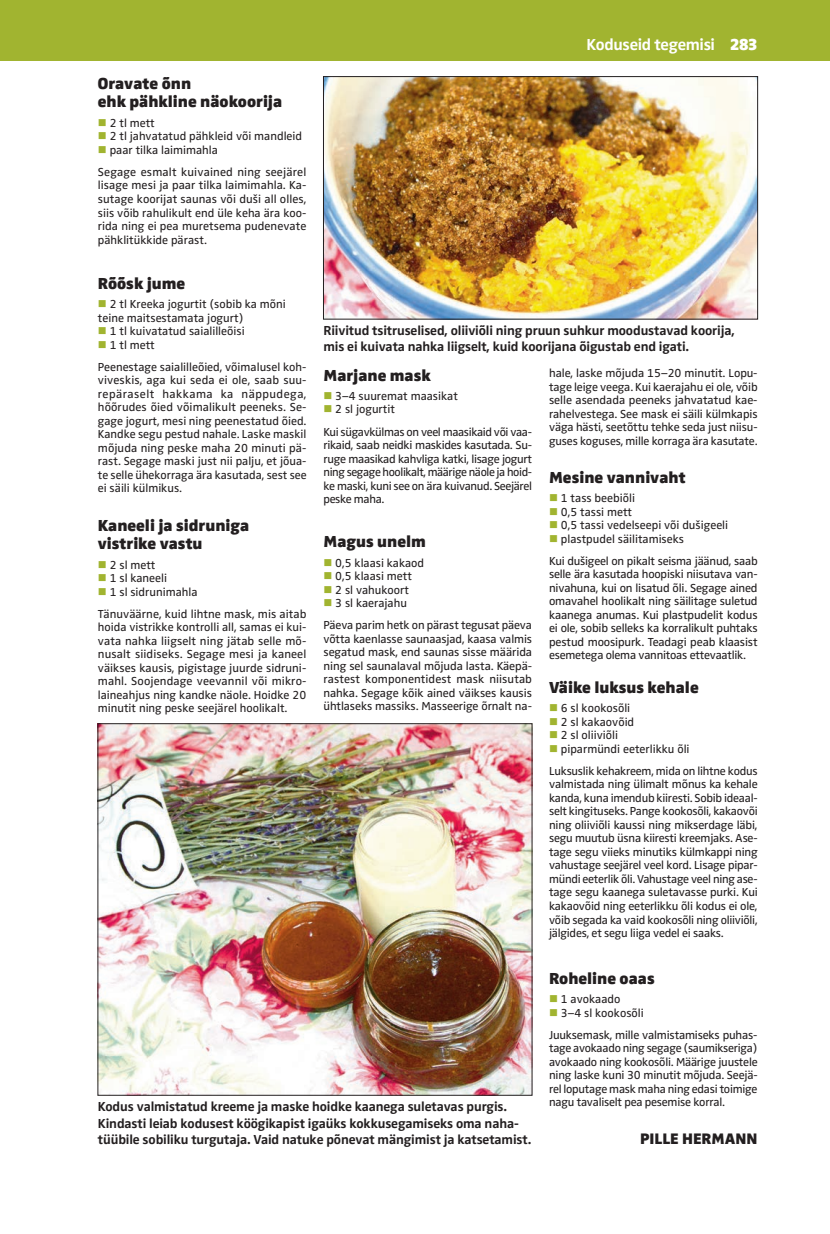
<style>
.page{position:relative;width:830px;height:1234px;background:#fff}
.page>*{position:absolute;margin:0;border:0;box-sizing:border-box;transform-origin:0 0}
.t1{font:900 16.5px/18px "Zwo Pro";color:#231f20}
.t2{font:700 16.5px "Zwo Pro";letter-spacing:-.02em;color:#fff}
.t3{font:900 15.75px "Zwo Pro";color:#231f20}
.t4{font:700 13.5px/16.2px "Zwo Pro";letter-spacing:-.01em;color:#231f20}
.t5{font:12px/13.5px "Zwo Pro";color:#231f20;text-align:justify}
.t6{font:12px/22px "Zwo Pro";letter-spacing:-.02em;color:#231f20}
.t7{font:12px/22px "Zwo Pro";letter-spacing:-.03em;color:#231f20}
.s1{font-weight:900}
.s2{color:#a1b430}
</style>
<div class="page">
<div style="left:0;top:0;width:829px;height:60px;background:#a1b430"></div>
<img style="left:325px;top:78px;width:430px;height:239px">
<div style="left:323px;top:76px;width:434px;height:243px;border:1px solid #231f20"></div>
<img style="left:100px;top:725px;width:430px;height:368px">
<p class="t2" style="left:586px;top:35px;width:172px">Koduseid tegemisi <span class="s1">283</span></p>
<p class="t1" style="left:98px;top:75px;width:186px">Oravate õnn<br>ehk pähkline näokoorija</p>
<p class="t5" style="left:98px;top:116px;width:58px"><span class="s2">■</span> 2 tl mett</p>
<p class="t5" style="left:98px;top:130px;width:206px"><span class="s2">■</span> 2 tl jahvatatud pähkleid või mandleid</p>
<p class="t5" style="left:98px;top:139px;width:210px;line-height:22px"><span class="s2">■</span> paar tilka laimimahla<br>Segage esmalt kuivained ning seejärel</p>
<p class="t5" style="left:98px;top:179px;width:210px">lisage mesi ja paar tilka laimimahla. Ka&shy;sutage koorijat saunas või duši all olles, siis võib rahulikult end üle keha ära koo&shy;rida ning ei pea muretsema pudenevate pähklitükkide pärast.</p>
<p class="t1" style="left:98px;top:274px;width:89px">Rõõsk jume</p>
<p class="t5" style="left:98px;top:297px;width:189px"><span class="s2">■</span> 2 tl Kreeka jogurtit (sobib ka mõni teine maitsestamata jogurt)</p>
<p class="t5" style="left:98px;top:324px;width:148px"><span class="s2">■</span> 1 tl kuivatatud saialilleõisi</p>
<p class="t5" style="left:98px;top:334px;width:210px;line-height:22px"><span class="s2">■</span> 1 tl mett<br>Peenestage saialilleõied, võimalusel koh-</p>
<p class="t5" style="left:98px;top:373px;width:210px">viveskis, aga kui seda ei ole, saab suu&shy;repäraselt hakkama ka näppudega, hõõrudes õied võimalikult peeneks. Se&shy;gage jogurt, mesi ning peenestatud õied.<br>Kandke segu pestud nahale. Laske maskil mõjuda ning peske maha 20 minuti pä&shy;rast. Segage maski just nii palju, et jõua&shy;te selle ühekorraga ära kasutada, sest see ei säili külmikus.</p>
<p class="t1" style="left:98px;top:516px;width:153px">Kaneeli ja sidruniga vistrike vastu</p>
<p class="t5" style="left:98px;top:558px;width:59px"><span class="s2">■</span> 2 sl mett</p>
<p class="t5" style="left:98px;top:571px;width:71px"><span class="s2">■</span> 1 sl kaneeli</p>
<p class="t5" style="left:98px;top:580px;width:210px;line-height:22px"><span class="s2">■</span> 1 sl sidrunimahla<br>Tänuväärne, kuid lihtne mask, mis aitab</p>
<p class="t5" style="left:98px;top:620px;width:210px">hoida vistrikke kontrolli all, samas ei kui&shy;vata nahka liigselt ning jätab selle mõ&shy;nusalt siidiseks. Segage mesi ja kaneel väikses kausis, pigistage juurde sidruni&shy;mahl. Soojendage veevannil või mikro&shy;laineahjus ning kandke näole. Hoidke 20 minutit ning peske seejärel hoolikalt.</p>
<p class="t4" style="left:323px;top:323px;width:412px">Riivitud tsitruselised, oliiviõli ning pruun suhkur moodustavad koorija, mis ei kuivata nahka liigselt, kuid koorijana õigustab end igati.</p>
<p class="t5" style="left:549px;top:366px;width:210px">hale, laske mõjuda 15–20 minutit. Lopu&shy;tage leige veega. Kui kaerajahu ei ole, võib selle asendada peeneks jahvatatud kae&shy;rahelvestega. See mask ei säili külmkapis väga hästi, seetõttu tehke seda just niisu&shy;guses koguses, mille korraga ära kasutate.</p>
<p class="t1" style="left:549px;top:468px;width:138px">Mesine vannivaht</p>
<p class="t5" style="left:549px;top:491px;width:87px"><span class="s2">■</span> 1 tass beebiõli</p>
<p class="t5" style="left:549px;top:505px;width:84px"><span class="s2">■</span> 0,5 tassi mett</p>
<p class="t5" style="left:549px;top:518px;width:180px"><span class="s2">■</span> 0,5 tassi vedelseepi või dušigeeli</p>
<p class="t6" style="left:549px;top:528px;width:210px"><span class="s2">■</span> plastpudel säilitamiseks<br>Kui dušigeel on pikalt seisma jäänud, saab</p>
<p class="t5" style="left:549px;top:567px;width:210px">selle ära kasutada hoopiski niisutava van&shy;nivahuna, kui on lisatud õli. Segage ained omavahel hoolikalt ning säilitage suletud kaanega anumas. Kui plastpudelit kodus ei ole, sobib selleks ka korralikult puhtaks pestud moosipurk. Teadagi peab klaasist esemetega olema vannitoas ettevaatlik.</p>
<p class="t1" style="left:549px;top:678px;width:151px">Väike luksus kehale</p>
<p class="t5" style="left:549px;top:701px;width:83px"><span class="s2">■</span> 6 sl kookosõli</p>
<p class="t5" style="left:549px;top:715px;width:87px"><span class="s2">■</span> 2 sl kakaovõid</p>
<p class="t5" style="left:549px;top:728px;width:70px"><span class="s2">■</span> 2 sl oliiviõli</p>
<p class="t6" style="left:549px;top:738px;width:210px"><span class="s2">■</span> piparmündi eeterlikku õli<br>Luksuslik kehakreem, mida on lihtne kodus</p>
<p class="t5" style="left:549px;top:777px;width:210px">valmistada ning ülimalt mõnus ka kehale kanda, kuna imendub kiiresti. Sobib ideaal&shy;selt kingituseks. Pange kookosõli, kakaovõi ning oliiviõli kaussi ning mikserdage läbi, segu muutub üsna kiiresti kreemjaks. Ase&shy;tage segu viieks minutiks külmkappi ning vahustage seejärel veel kord. Lisage pipar&shy;mündi eeterlik õli. Vahustage veel ning ase&shy;tage segu kaanega suletavasse purki. Kui kakaovõid ning eeterlikku õli kodus ei ole, võib segada ka vaid kookosõli ning oliiviõli, jälgides, et segu liiga vedel ei saaks.</p>
<p class="t1" style="left:549px;top:969px;width:107px">Roheline oaas</p>
<p class="t5" style="left:549px;top:992px;width:73px"><span class="s2">■</span> 1 avokaado</p>
<p class="t5" style="left:549px;top:1001px;width:210px;line-height:22px"><span class="s2">■</span> 3–4 sl kookosõli<br>Juuksemask, mille valmistamiseks puhas-</p>
<p class="t5" style="left:549px;top:1041px;width:210px">tage avokaado ning segage (saumikseriga) avokaado ning kookosõli. Määrige juustele ning laske kuni 30 minutit mõjuda. Seejä&shy;rel loputage mask maha ning edasi toimige nagu tavaliselt pea pesemise korral.</p>
<p class="t3" style="left:639px;top:1128px;width:119px">PILLE HERMANN</p>
<p class="t1" style="left:323px;top:366px;width:109px">Marjane mask</p>
<p class="t5" style="left:323px;top:389px;width:136px"><span class="s2">■</span> 3–4 suuremat maasikat</p>
<p class="t7" style="left:323px;top:398px;width:210px"><span class="s2">■</span> 2 sl jogurtit<br>Kui sügavkülmas on veel maasikaid või vaa-</p>
<p class="t5" style="left:323px;top:438px;width:210px">rikaid, saab neidki maskides kasutada. Su&shy;ruge maasikad kahvliga katki, lisage jogurt ning segage hoolikalt, määrige näole ja hoid&shy;ke maski, kuni see on ära kuivanud. Seejärel peske maha.</p>
<p class="t1" style="left:323px;top:533px;width:104px">Magus unelm</p>
<p class="t5" style="left:323px;top:556px;width:102px"><span class="s2">■</span> 0,5 klaasi kakaod</p>
<p class="t5" style="left:323px;top:569px;width:90px"><span class="s2">■</span> 0,5 klaasi mett</p>
<p class="t5" style="left:323px;top:583px;width:87px"><span class="s2">■</span> 2 sl vahukoort</p>
<p class="t5" style="left:323px;top:592px;width:210px;line-height:22px"><span class="s2">■</span> 3 sl kaerajahu<br>Päeva parim hetk on pärast tegusat päeva</p>
<p class="t5" style="left:323px;top:632px;width:210px">võtta kaenlasse saunaasjad, kaasa valmis segatud mask, end saunas sisse määrida ning sel saunalaval mõjuda lasta. Käepä&shy;rastest komponentidest mask niisutab nahka. Segage kõik ained väikses kausis ühtlaseks massiks. Masseerige õrnalt na-</p>
<p class="t4" style="left:98px;top:1098px;width:434px">Kodus valmistatud kreeme ja maske hoidke kaanega suletavas purgis.<br>Kindasti leiab kodusest köögikapist igaüks kokkusegamiseks oma naha&shy;tüübile sobiliku turgutaja. Vaid natuke põnevat mängimist ja katsetamist.</p>
</div>
